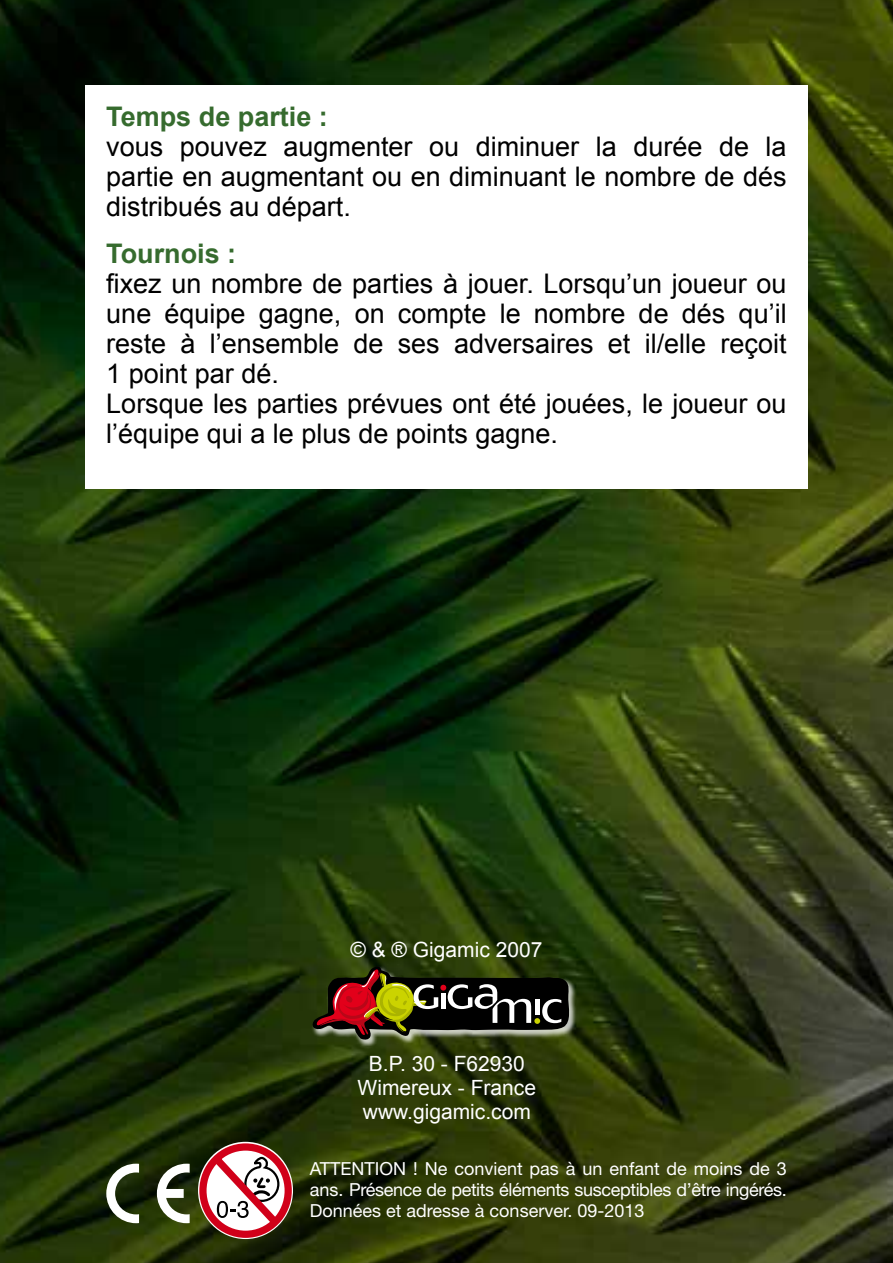
<style>
.page{position:relative;width:893px;height:1263px;background:#fff}
.page>*{position:absolute;margin:0;border:0;box-sizing:border-box;transform-origin:0 0}
.t1{font:27px/30px "Arial";color:#000;text-align:justify}
.t2{font:700 27px "Arial";color:#366b2e}
.t3{font:21px/24px "Arial";color:#fff;text-align:center}
.t4{font:18px/21px "Helvetica Neue LT Std";color:#fff;text-align:justify}
</style>
<div class="page">
<img style="left:0;top:0;width:893px;height:1263px">
<div style="left:85px;top:85px;width:723px;height:404px;background:#fff"></div>
<svg style="left:197px;top:1142px;width:95px;height:97px"></svg>
<svg style="left:106px;top:1164px;width:84px;height:59px"></svg>
<img style="left:311px;top:965px;width:268px;height:84px">
<svg style="left:312px;top:964px;width:257px;height:76px"></svg>
<p class="t2" style="left:106px;top:99px;width:223px">Temps de partie :</p>
<p class="t1" style="left:106px;top:132px;width:682px">vous pouvez augmenter ou diminuer la durée de la partie en augmentant ou en diminuant le nombre de dés distribués au départ.</p>
<p class="t2" style="left:106px;top:236px;width:131px">Tournois :</p>
<p class="t1" style="left:106px;top:269px;width:682px;text-align:left">fixez un nombre de parties à jouer. Lorsqu’un joueur ou une équipe gagne, on compte le nombre de dés qu’il reste à l’ensemble de ses adversaires et il/elle reçoit 1 point par dé.<br>Lorsque les parties prévues ont été jouées, le joueur ou l’équipe qui a le plus de points gagne.</p>
<p class="t3" style="left:350px;top:937px;width:194px">© &amp; ® Gigamic 2007</p>
<p class="t3" style="left:358px;top:1052px;width:180px">B.P. 30 - F62930<br>Wimereux - France www.gigamic.com</p>
<p class="t4" style="left:310px;top:1158px;width:478px">ATTENTION ! Ne convient pas à un enfant de moins de 3 ans. Présence de petits éléments susceptibles d’être ingérés.<br>Données et adresse à conserver. 09-2013</p>
</div>
